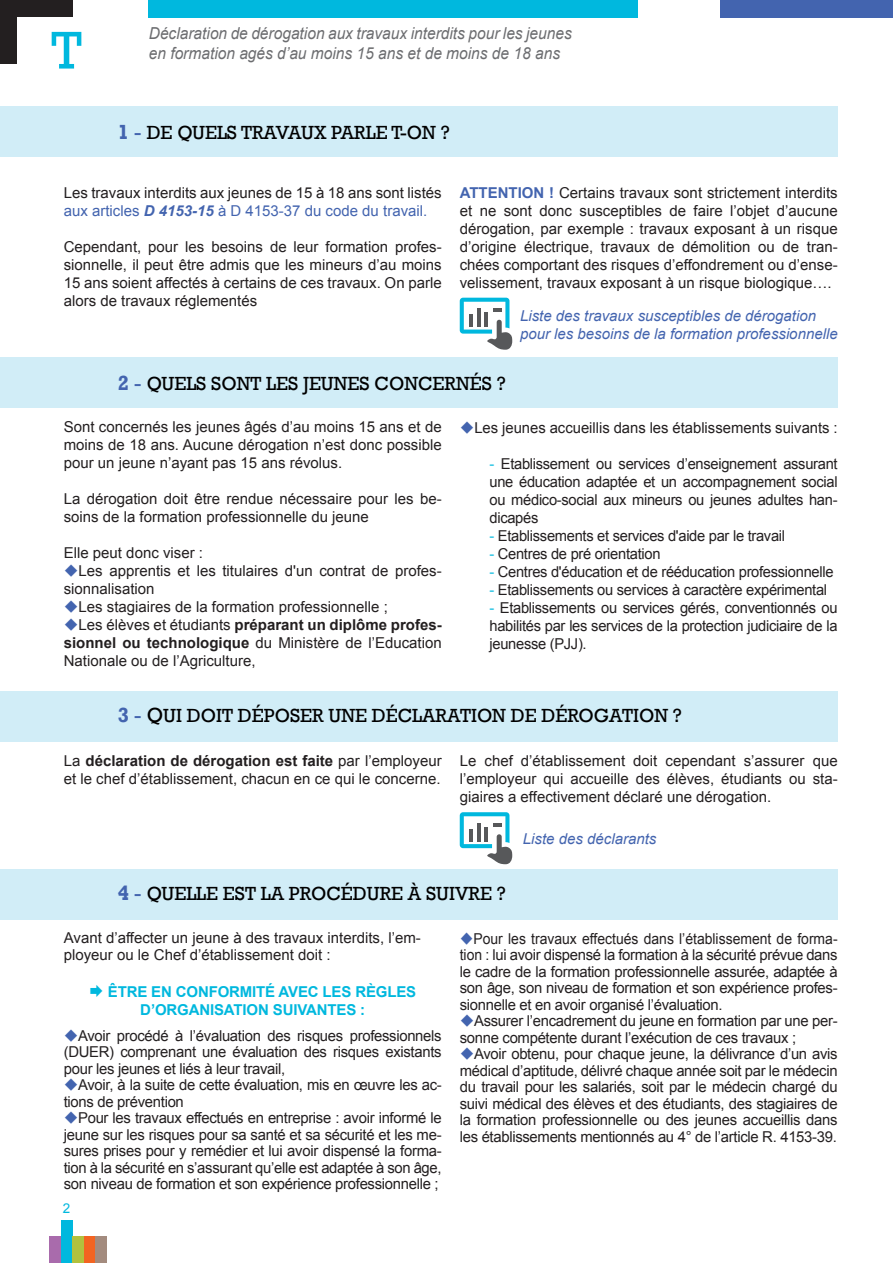
<style>
.page{position:relative;width:893px;height:1263px;background:#fff}
.page>*{position:absolute;margin:0;border:0;box-sizing:border-box;transform-origin:0 0}
.t1{font:54px "Rockwell";color:#00b8de}
.t2{font:19.5px "Rockwell";color:#000}
.t3{font:italic 16.5px/19.8px "Arial";color:#6c6d70;scale:.94 1}
.t4{font:15px/18px "Arial";color:#231f20;text-align:justify}
.t5{font:15px/16.5px "Arial";letter-spacing:-.02em;color:#231f20}
.t6{font:15px/16.5px "Arial";color:#231f20;text-align:justify;scale:.93 1}
.t7{font:italic 15px/18px "Arial";color:#4364af}
.t8{font:700 15px "Arial";letter-spacing:-.01em;color:#00b8de}
.t9{font:13.5px "Arial";color:#00b8de}
.s1{font-weight:700;font-size:21px;color:#4364af}
.s2{font-size:21px;color:#4364af}
.s3{color:#4364af}
.s4{font-weight:700;font-style:italic;color:#4364af}
.s5{font-weight:700;color:#4364af}
.s6{font-weight:700}
.s7{color:#00b8de}
.s8{font-size:21px}
</style>
<div class="page">
<div style="left:0;top:0;width:72px;height:64px;background:#231f20"></div>
<div style="left:17px;top:17px;width:111px;height:64px;background:#fff"></div>
<div style="left:149px;top:0;width:489px;height:17px;background:#00b8de"></div>
<div style="left:84px;top:1237px;width:11px;height:26px;background:#f36421"></div>
<div style="left:61px;top:1220px;width:11px;height:43px;background:#00b8de"></div>
<div style="left:49px;top:1237px;width:12px;height:26px;background:#a96bac"></div>
<div style="left:95px;top:1237px;width:12px;height:26px;background:#a38b7e"></div>
<div style="left:72px;top:1237px;width:12px;height:26px;background:#b2c13e"></div>
<div style="left:721px;top:0;width:172px;height:17px;background:#4364af"></div>
<div style="left:0;top:106px;width:838px;height:51px;background:#d1edf7"></div>
<div style="left:0;top:357px;width:838px;height:51px;background:#d1edf7"></div>
<svg style="left:460px;top:812px;width:52px;height:52px"></svg>
<div style="left:0;top:691px;width:838px;height:50px;background:#d1edf7"></div>
<div style="left:0;top:870px;width:838px;height:50px;background:#d1edf7"></div>
<svg style="left:460px;top:298px;width:52px;height:52px"></svg>
<p class="t1" style="left:51px;top:19px;width:32px">T</p>
<p class="t3" style="left:149px;top:24px;width:451px">Déclaration de dérogation aux travaux interdits pour les jeunes en formation agés d’au moins 15 ans et de moins de 18 ans</p>
<p class="t2" style="left:118px;top:121px;width:333px"><span class="s1">1</span> <span class="s2">-</span> DE QUELS TRAVAUX PARLE T-ON ?</p>
<p class="t4" style="left:64px;top:184px;width:379px">Les travaux interdits aux jeunes de 15 à 18 ans sont listés <span class="s3">aux articles</span> <span class="s4">D 4153-15</span> <span class="s3">à D 4153-37 du code du travail.</span></p>
<p class="t4" style="left:64px;top:238px;width:379px">Cependant, pour les besoins de leur formation profes&shy;sionnelle, il peut être admis que les mineurs d’au moins 15 ans soient affectés à certains de ces travaux. On parle alors de travaux réglementés</p>
<p class="t4" style="left:460px;top:184px;width:379px"><span class="s5">ATTENTION !</span> Certains travaux sont strictement interdits et ne sont donc susceptibles de faire l’objet d’aucune dérogation, par exemple : travaux exposant à un risque d’origine électrique, travaux de démolition ou de tran&shy;chées comportant des risques d’effondrement ou d’ense&shy;velissement, travaux exposant à un risque biologique….</p>
<p class="t7" style="left:520px;top:307px;width:319px">Liste des travaux susceptibles de dérogation pour les besoins de la formation professionnelle</p>
<p class="t2" style="left:118px;top:372px;width:389px"><span class="s1">2</span> <span class="s2">-</span> QUELS SONT LES JEUNES CONCERNÉS ?</p>
<p class="t4" style="left:64px;top:418px;width:379px">Sont concernés les jeunes âgés d’au moins 15 ans et de moins de 18 ans. Aucune dérogation n’est donc possible pour un jeune n’ayant pas 15 ans révolus.</p>
<p class="t4" style="left:64px;top:490px;width:379px">La dérogation doit être rendue nécessaire pour les be&shy;soins de la formation professionnelle du jeune</p>
<p class="t4" style="left:64px;top:544px;width:141px">Elle peut donc viser :</p>
<p class="t4" style="left:64px;top:562px;width:379px"><span class="s3">◆</span>Les apprentis et les titulaires d'un contrat de profes&shy;sionnalisation</p>
<p class="t4" style="left:64px;top:598px;width:326px"><span class="s3">◆</span>Les stagiaires de la formation professionnelle ;</p>
<p class="t4" style="left:64px;top:616px;width:379px"><span class="s3">◆</span>Les élèves et étudiants <span class="s6">préparant un diplôme profes&shy;sionnel ou technologique</span> du Ministère de l’Education Nationale ou de l’Agriculture,</p>
<p class="t4" style="left:460px;top:418px;width:379px"><span class="s3">◆</span>Les jeunes accueillis dans les établissements suivants :</p>
<p class="t4" style="left:489px;top:454px;width:350px"><span class="s7">-</span> Etablissement ou services d’enseignement assurant une éducation adaptée et un accompagnement social ou médico-social aux mineurs ou jeunes adultes han&shy;dicapés</p>
<p class="t5" style="left:489px;top:527px;width:297px"><span class="s7">-</span> Etablissements et services d'aide par le travail</p>
<p class="t5" style="left:489px;top:545px;width:172px"><span class="s7">-</span> Centres de pré orientation</p>
<p class="t5" style="left:489px;top:563px;width:345px"><span class="s7">-</span> Centres d'éducation et de rééducation professionnelle</p>
<p class="t5" style="left:489px;top:581px;width:339px"><span class="s7">-</span> Etablissements ou services à caractère expérimental</p>
<p class="t4" style="left:489px;top:598px;width:350px"><span class="s7">-</span> Etablissements ou services gérés, conventionnés ou habilités par les services de la protection judiciaire de la jeunesse (PJJ).</p>
<p class="t2" style="left:118px;top:704px;width:566px"><span class="s1">3</span> <span class="s2">-</span> <span class="s8">Q</span>UI DOIT DÉPOSER UNE DÉCLARATION DE DÉROGATION ?</p>
<p class="t4" style="left:64px;top:752px;width:379px">La <span class="s6">déclaration de dérogation est faite</span> par l’employeur et le chef d’établissement, chacun en ce qui le concerne.</p>
<p class="t4" style="left:460px;top:752px;width:379px">Le chef d’établissement doit cependant s’assurer que l’employeur qui accueille des élèves, étudiants ou sta&shy;giaires a effectivement déclaré une dérogation.</p>
<p class="t7" style="left:523px;top:830px;width:135px">Liste des déclarants</p>
<p class="t2" style="left:118px;top:882px;width:390px"><span class="s1">4</span> <span class="s2">-</span> QUELLE EST LA PROCÉDURE À SUIVRE ?</p>
<p class="t4" style="left:64px;top:930px;width:359px;line-height:16.5px">Avant d’affecter un jeune à des travaux interdits, l’em&shy;ployeur ou le Chef d’établissement doit :</p>
<p class="t8" style="left:108px;top:982px;width:310px">ÊTRE EN CONFORMITÉ AVEC LES RÈGLES</p>
<p class="t8" style="left:140px;top:1000px;width:226px">D’ORGANISATION SUIVANTES :</p>
<p class="t4" style="left:64px;top:1027px;width:379px;line-height:16.5px"><span class="s3">◆</span>Avoir procédé à l’évaluation des risques professionnels (DUER) comprenant une évaluation des risques existants pour les jeunes et liés à leur travail,</p>
<p class="t5" style="left:64px;top:1077px;width:379px"><span class="s3">◆</span>Avoir, à la suite de cette évaluation, mis en œuvre les ac&shy;tions de prévention</p>
<p class="t4" style="left:64px;top:1110px;width:379px;line-height:16.5px"><span class="s3">◆</span>Pour les travaux effectués en entreprise : avoir informé le jeune sur les risques pour sa santé et sa sécurité et les me&shy;sures prises pour y remédier et lui avoir dispensé la forma&shy;tion à la sécurité en s’assurant qu’elle est adaptée à son âge, son niveau de formation et son expérience professionnelle ;</p>
<p class="t6" style="left:460px;top:930px;width:408px"><span class="s3">◆</span>Pour les travaux effectués dans l’établissement de forma&shy;tion : lui avoir dispensé la formation à la sécurité prévue dans le cadre de la formation professionnelle assurée, adaptée à son âge, son niveau de formation et son expérience profes&shy;sionnelle et en avoir organisé l’évaluation.</p>
<p class="t5" style="left:460px;top:1013px;width:379px"><span class="s3">◆</span>Assurer l’encadrement du jeune en formation par une per&shy;sonne compétente durant l’exécution de ces travaux ;</p>
<p class="t4" style="left:460px;top:1046px;width:379px;line-height:16.5px"><span class="s3">◆</span>Avoir obtenu, pour chaque jeune, la délivrance d’un avis médical d’aptitude, délivré chaque année soit par le médecin du travail pour les salariés, soit par le médecin chargé du suivi médical des élèves et des étudiants, des stagiaires de la formation professionnelle ou des jeunes accueillis dans les établissements mentionnés au 4° de l’article R. 4153-39.</p>
<p class="t9" style="left:63px;top:1200px;width:9px">2</p>
</div>
